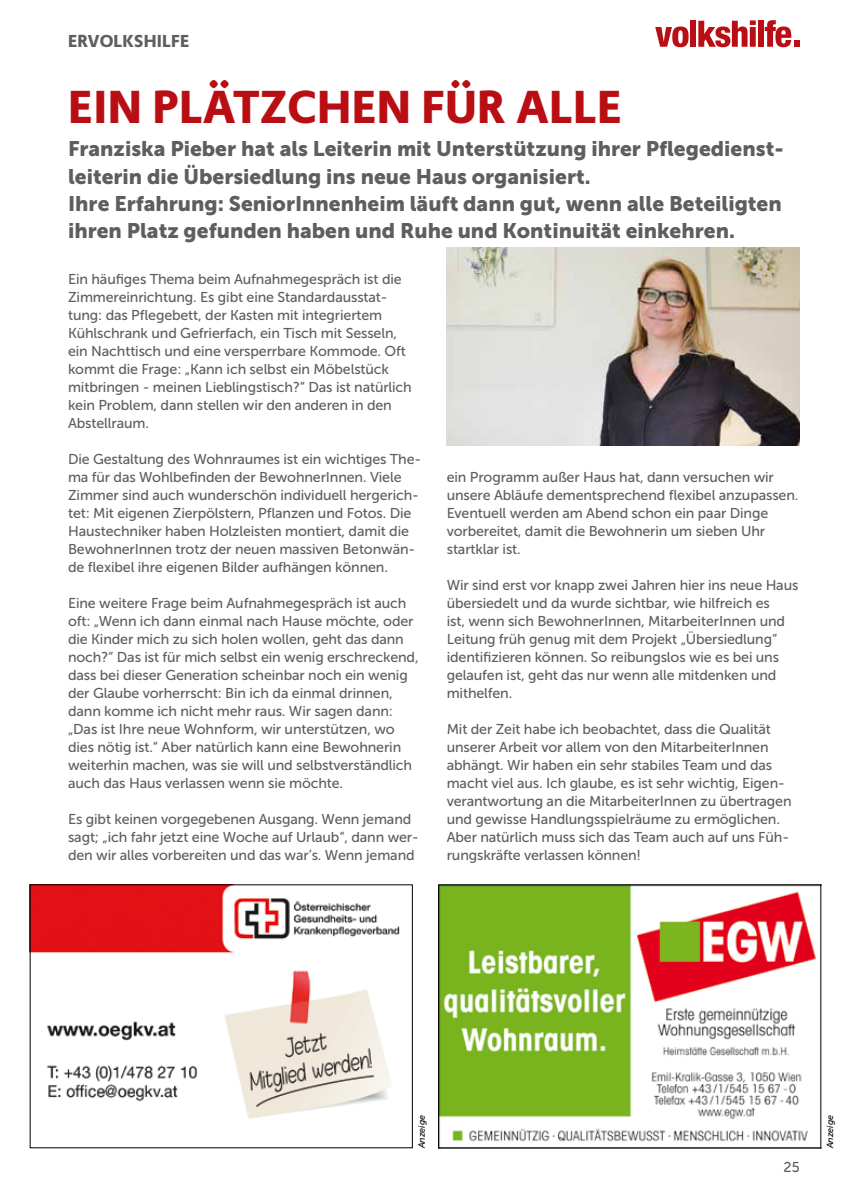
<style>
.page{position:relative;width:851px;height:1191px;background:#fff}
.page>*{position:absolute;margin:0;border:0;box-sizing:border-box;transform-origin:0 0}
.t1{font:700 48px "Adagio Sans";letter-spacing:.01em;color:#b90e13}
.t2{font:21px/27px "Museo Sans 900";color:#5e5e60}
.t3{font:700 18px "Adagio Sans";letter-spacing:.01em;color:#5e5e60}
.t4{font:14.25px/18px "Museo Sans 500";letter-spacing:-.01em;color:#5e5e60}
.t5{font:italic 9px "Museo Sans 500";color:#000}
</style>
<div class="page">
<svg style="left:655px;top:27px;width:33px;height:20px"></svg>
<div style="left:690px;top:21px;width:6px;height:26px;background:#b90e13"></div>
<svg style="left:698px;top:20px;width:57px;height:27px"></svg>
<div style="left:758px;top:21px;width:6px;height:26px;background:#b90e13"></div>
<svg style="left:764px;top:20px;width:35px;height:27px"></svg>
<img style="left:446px;top:248px;width:353px;height:198px">
<img style="left:32px;top:886px;width:368px;height:233px">
<img style="left:440px;top:886px;width:379px;height:256px">
<div style="left:438px;top:884px;width:383px;height:264px;border:1px solid #000"></div>
<p class="t3" style="left:68px;top:29px;width:123px">ERVOLKSHILFE</p>
<h1 class="t1" style="left:68px;top:75px;width:555px">EIN PLÄTZCHEN FÜR ALLE</h1>
<p class="t2" style="left:68px;top:136px;width:717px">Franziska Pieber hat als Leiterin mit Unterstützung ihrer Pflegedienst&shy;leiterin die Übersiedlung ins neue Haus organisiert.<br>Ihre Erfahrung: SeniorInnenheim läuft dann gut, wenn alle Beteiligten ihren Platz gefunden haben und Ruhe und Kontinuität einkehren.</p>
<p class="t4" style="left:68px;top:270px;width:345px">Ein häufiges Thema beim Aufnahmegespräch ist die Zimmereinrichtung. Es gibt eine Standardausstat&shy;tung: das Pflegebett, der Kasten mit integriertem Kühlschrank und Gefrierfach, ein Tisch mit Sesseln, ein Nachttisch und eine versperrbare Kommode. Oft kommt die Frage: „Kann ich selbst ein Möbelstück mitbringen - meinen Lieblingstisch?“ Das ist natürlich kein Problem, dann stellen wir den anderen in den Abstellraum.</p>
<p class="t4" style="left:68px;top:450px;width:354px">Die Gestaltung des Wohnraumes ist ein wichtiges The&shy;ma für das Wohlbefinden der BewohnerInnen. Viele Zimmer sind auch wunderschön individuell hergerich&shy;tet: Mit eigenen Zierpölstern, Pflanzen und Fotos. Die Haustechniker haben Holzleisten montiert, damit die BewohnerInnen trotz der neuen massiven Betonwän&shy;de flexibel ihre eigenen Bilder aufhängen können.</p>
<p class="t4" style="left:68px;top:594px;width:352px">Eine weitere Frage beim Aufnahmegespräch ist auch oft: „Wenn ich dann einmal nach Hause möchte, oder die Kinder mich zu sich holen wollen, geht das dann noch?“ Das ist für mich selbst ein wenig erschreckend, dass bei dieser Generation scheinbar noch ein wenig der Glaube vorherrscht: Bin ich da einmal drinnen, dann komme ich nicht mehr raus. Wir sagen dann: „Das ist Ihre neue Wohnform, wir unterstützen, wo dies nötig ist.“ Aber natürlich kann eine Bewohnerin weiterhin machen, was sie will und selbstverständlich auch das Haus verlassen wenn sie möchte.</p>
<p class="t4" style="left:68px;top:810px;width:352px">Es gibt keinen vorgegebenen Ausgang. Wenn jemand sagt; „ich fahr jetzt eine Woche auf Urlaub“, dann wer&shy;den wir alles vorbereiten und das war’s. Wenn jemand</p>
<p class="t4" style="left:446px;top:468px;width:353px">ein Programm außer Haus hat, dann versuchen wir unsere Abläufe dementsprechend flexibel anzupassen.<br>Eventuell werden am Abend schon ein paar Dinge vorbereitet, damit die Bewohnerin um sieben Uhr startklar ist.</p>
<p class="t4" style="left:446px;top:576px;width:353px">Wir sind erst vor knapp zwei Jahren hier ins neue Haus übersiedelt und da wurde sichtbar, wie hilfreich es<br>ist, wenn sich BewohnerInnen, MitarbeiterInnen und Leitung früh genug mit dem Projekt „Übersiedlung“ identifizieren können. So reibungslos wie es bei uns gelaufen ist, geht das nur wenn alle mitdenken und mithelfen.</p>
<p class="t4" style="left:446px;top:720px;width:346px">Mit der Zeit habe ich beobachtet, dass die Qualität unserer Arbeit vor allem von den MitarbeiterInnen abhängt. Wir haben ein sehr stabiles Team und das macht viel aus. Ich glaube, es ist sehr wichtig, Eigen&shy;verantwortung an die MitarbeiterInnen zu übertragen und gewisse Handlungsspielräume zu ermöglichen.<br>Aber natürlich muss sich das Team auch auf uns Füh&shy;rungskräfte verlassen können!</p>
<p class="t5" style="left:416px;top:1148px;width:35px;rotate:-90deg">Anzeige</p>
<p class="t5" style="left:825px;top:1148px;width:35px;rotate:-90deg">Anzeige</p>
<p class="t4" style="left:783px;top:1158px;width:18px">25</p>
</div>
